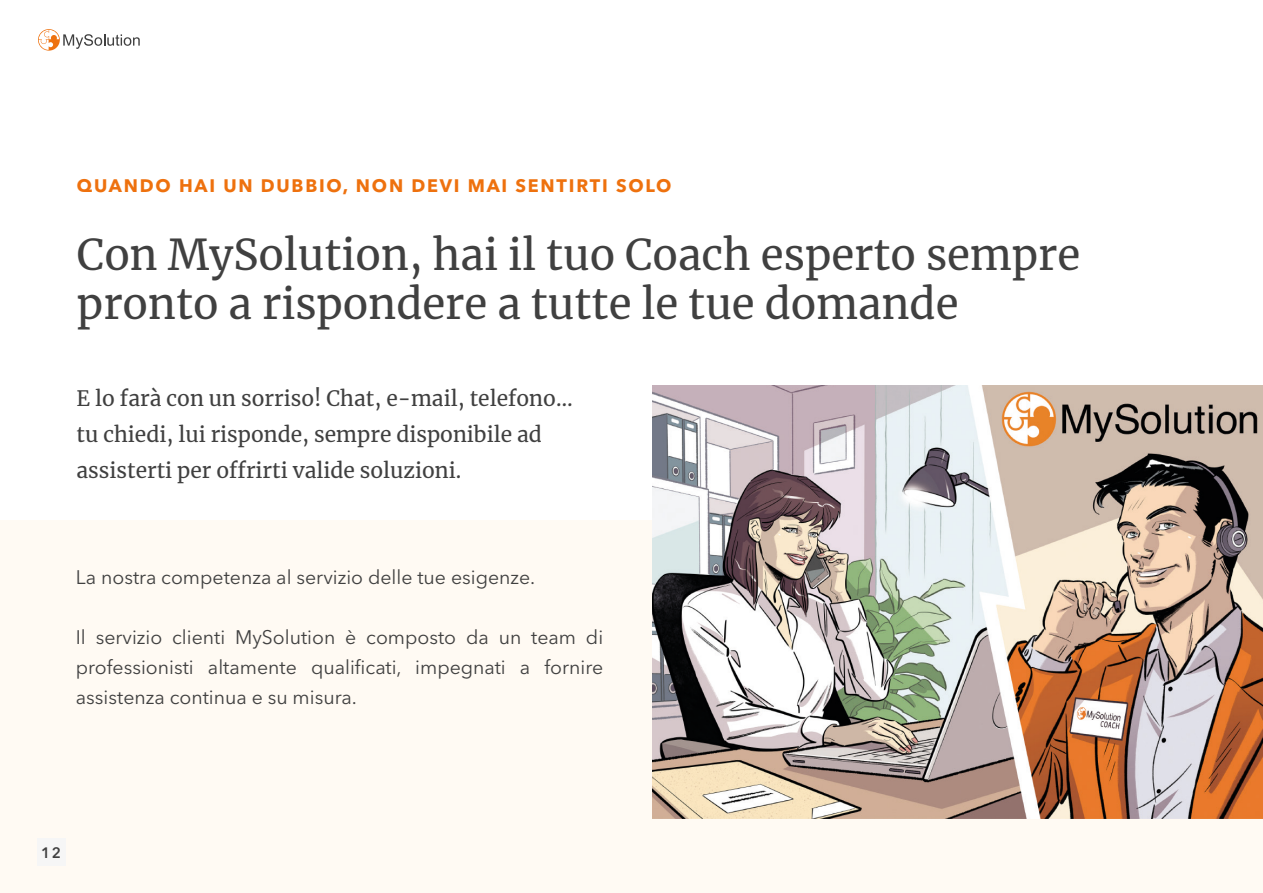
<style>
.page{position:relative;width:1263px;height:893px;background:#fff}
.page>*{position:absolute;margin:0;border:0;box-sizing:border-box;transform-origin:0 0}
.t1{font:42px/49.5px "Merriweather";color:#404040}
.t2{font:21px/36px "Merriweather";color:#404040}
.t3{font:19.5px/30px "Avenir Next LT Pro";color:#404040;text-align:justify}
.t4{font:700 18px "Avenir Next LT Pro";letter-spacing:.1em;color:#ee710e}
.t5{font:600 15px "Avenir Next LT Pro";color:#404040}
</style>
<div class="page">
<div style="left:0;top:520px;width:1263px;height:373px;background:#fffaf3"></div>
<svg style="left:38px;top:29px;width:102px;height:22px"></svg>
<div style="left:37px;top:839px;width:28px;height:27px;background:#f6f6f6"></div>
<img style="left:652px;top:385px;width:611px;height:433px">
<p class="t4" style="left:77px;top:175px;width:596px">QUANDO HAI UN DUBBIO, NON DEVI MAI SENTIRTI SOLO</p>
<p class="t1" style="left:77px;top:228px;width:1005px">Con MySolution, hai il tuo Coach esperto sempre pronto a rispondere a tutte le tue domande</p>
<p class="t2" style="left:77px;top:380px;width:498px">E lo farà con un sorriso! Chat, e-mail, telefono… tu chiedi, lui risponde, sempre disponibile ad assisterti per offrirti valide soluzioni.</p>
<p class="t3" style="left:76px;top:562px;width:461px">La nostra competenza al servizio delle tue esigenze.</p>
<p class="t3" style="left:76px;top:622px;width:529px">Il servizio clienti MySolution è composto da un team di professionisti altamente qualificati, impegnati a fornire assistenza continua e su misura.</p>
<p class="t5" style="left:41px;top:844px;width:21px">12</p>
</div>
